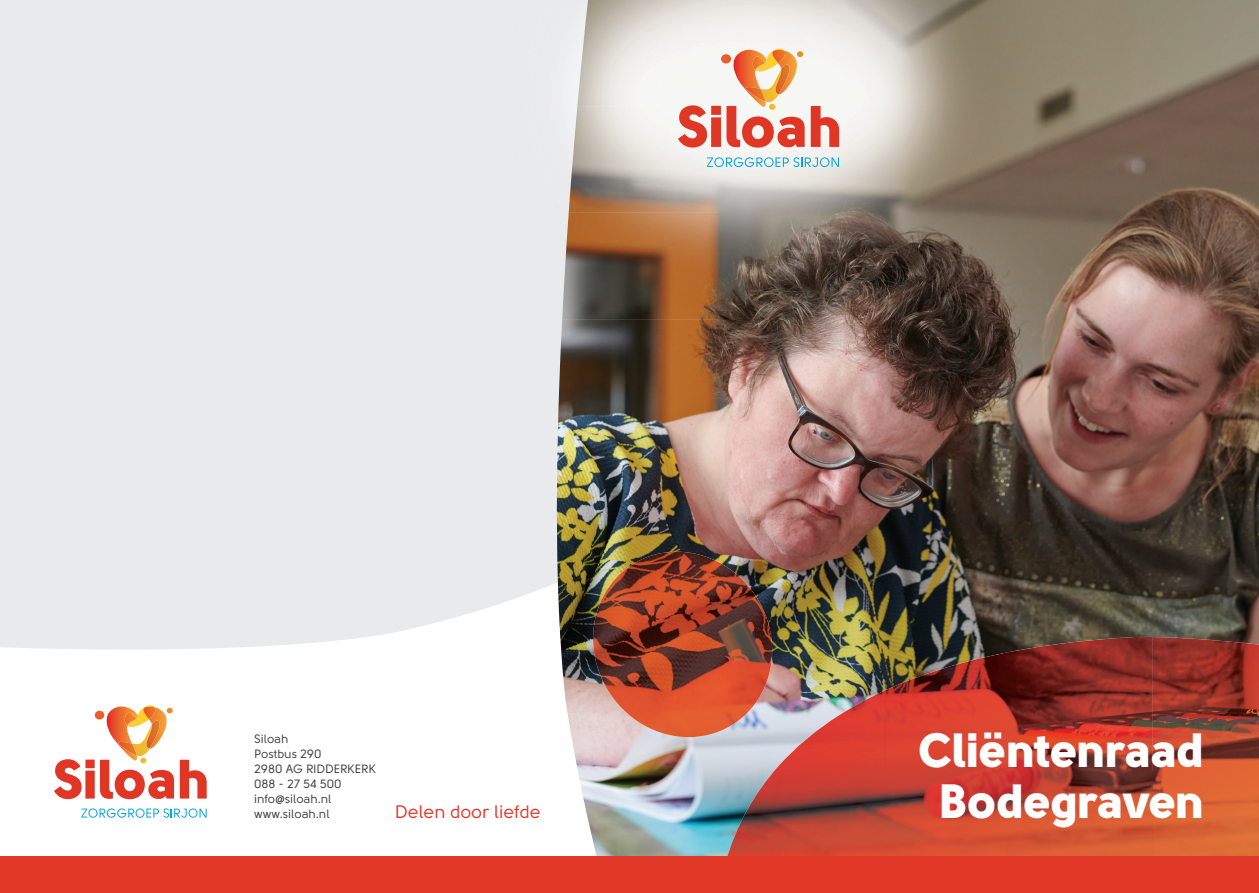
<style>
.page{position:relative;width:1259px;height:893px;background:#fff}
.page>*{position:absolute;margin:0;border:0;box-sizing:border-box;transform-origin:0 0}
.t1{font:48px/51px "Solomon Sans Black";letter-spacing:-.01em;color:#fff;text-align:center}
.t2{font:18px "Solomon Sans Normal";color:#e13726}
.t3{font:12px/15px "Solomon Sans Normal";color:#3e3e3f}
</style>
<div class="page">
<div style="left:0;top:0;width:556px;height:650px;background:#e9eaeb"></div>
<img style="left:556px;top:0;width:703px;height:856px">
<div style="left:510px;top:0;width:67px;height:213px;background:#eaebec"></div>
<div style="left:510px;top:213px;width:52px;height:106px;background:#e9eaeb"></div>
<img style="left:577px;top:0;width:455px;height:106px">
<img style="left:568px;top:106px;width:464px;height:107px">
<img style="left:562px;top:213px;width:470px;height:106px">
<svg style="left:678px;top:49px;width:126px;height:99px"></svg>
<svg style="left:810px;top:106px;width:29px;height:41px"></svg>
<svg style="left:707px;top:157px;width:132px;height:10px"></svg>
<svg style="left:54px;top:705px;width:120px;height:94px"></svg>
<svg style="left:180px;top:760px;width:27px;height:39px"></svg>
<svg style="left:81px;top:808px;width:126px;height:10px"></svg>
<img style="left:885px;top:637px;width:374px;height:219px">
<img style="left:779px;top:690px;width:107px;height:166px">
<img style="left:726px;top:765px;width:53px;height:91px">
<img style="left:593px;top:552px;width:179px;height:185px">
<div style="left:0;top:856px;width:1259px;height:37px;background:#e13726"></div>
<p class="t3" style="left:254px;top:731px;width:123px">Siloah<br>Postbus 290<br>2980 AG RIDDERKERK<br>088 - 27 54 500 info@siloah.nl www.siloah.nl</p>
<h2 class="t2" style="left:395px;top:801px;width:147px">Delen door liefde</h2>
<h1 class="t1" style="left:919px;top:724px;width:287px">Cliëntenraad<br>Bodegraven</h1>
</div>
